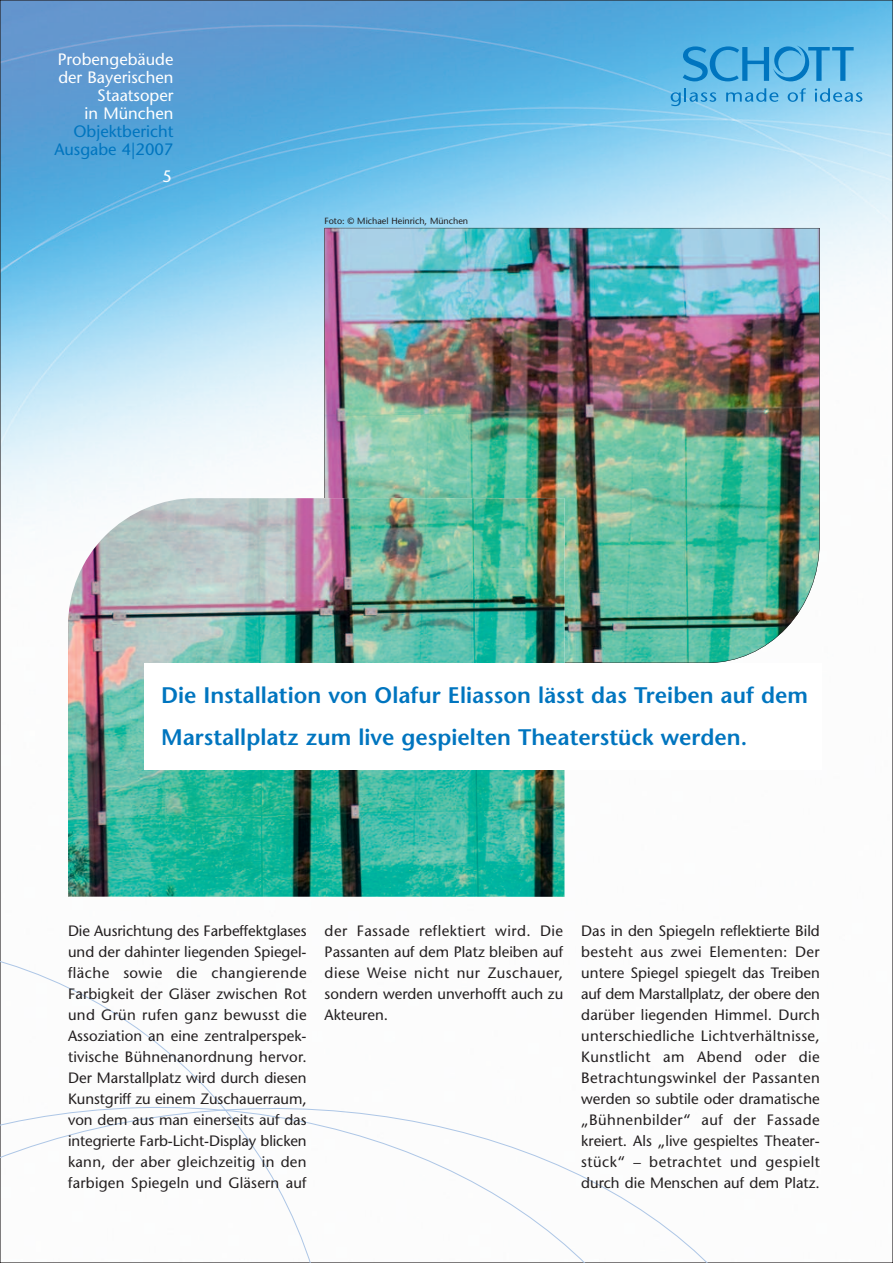
<style>
.page{position:relative;width:893px;height:1263px;background:#fff}
.page>*{position:absolute;margin:0;border:0;box-sizing:border-box;transform-origin:0 0}
.t1{font:600 22.5px/42px "Stone Sans";color:#0075bf}
.t2{font:16.5px/18px "Stone Sans";color:#fff;text-align:right}
.t3{font:16.5px/18px "Stone Sans";color:#0075bf;text-align:right}
.t4{font:15px/21px "Stone Sans";letter-spacing:.015em;color:#231f20;text-align:justify}
.t5{font:9px "Stone Sans";color:#231f20}
</style>
<div class="page">
<img style="left:2px;top:2px;width:889px;height:895px">
<svg style="left:683px;top:46px;width:171px;height:35px;background:#4aa9dd"></svg>
<svg style="left:671px;top:88px;width:45px;height:18px"></svg>
<svg style="left:726px;top:88px;width:53px;height:14px"></svg>
<svg style="left:788px;top:88px;width:18px;height:14px"></svg>
<svg style="left:815px;top:88px;width:47px;height:14px"></svg>
<svg style="left:0;top:942px;width:217px;height:157px"></svg>
<svg style="left:0;top:1099px;width:700px;height:164px"></svg>
<img style="left:324px;top:228px;width:496px;height:435px">
<img style="left:68px;top:498px;width:496px;height:399px">
<div style="left:145px;top:663px;width:677px;height:107px;background:#fff"></div>
<p class="t2" style="left:58px;top:52px;width:117px">Probengebäude der Bayerischen<br>Staatsoper<br>in München</p>
<p class="t3" style="left:54px;top:124px;width:121px">Objektbericht<br>Ausgabe 4|2007</p>
<p class="t2" style="left:162px;top:169px;width:11px">5</p>
<p class="t5" style="left:324px;top:217px;width:145px">Foto: © Michael Heinrich, München</p>
<h1 class="t1" style="left:161px;top:677px;width:648px">Die Installation von Olafur Eliasson lässt das Treiben auf dem<br>Marstallplatz zum live gespielten Theaterstück werden.</h1>
<p class="t4" style="left:68px;top:922px;width:240px">Die Ausrichtung des Farbeffektglases und der dahinter liegenden Spiegel&shy;fläche sowie die changierende Farbigkeit der Gläser zwischen Rot und Grün rufen ganz bewusst die Assoziation an eine zentralperspek&shy;tivische Bühnenanordnung hervor.<br>Der Marstallplatz wird durch diesen Kunstgriff zu einem Zuschauerraum, von dem aus man einerseits auf das integrierte Farb-Licht-Display blicken kann, der aber gleichzeitig in den farbigen Spiegeln und Gläsern auf</p>
<p class="t4" style="left:325px;top:922px;width:240px">der Fassade reflektiert wird. Die Passanten auf dem Platz bleiben auf diese Weise nicht nur Zuschauer, sondern werden unverhofft auch zu Akteuren.</p>
<p class="t4" style="left:581px;top:922px;width:240px">Das in den Spiegeln reflektierte Bild besteht aus zwei Elementen: Der untere Spiegel spiegelt das Treiben auf dem Marstallplatz, der obere den darüber liegenden Himmel. Durch unterschiedliche Lichtverhältnisse, Kunstlicht am Abend oder die Betrachtungswinkel der Passanten werden so subtile oder dramatische „Bühnenbilder“ auf der Fassade kreiert. Als „live gespieltes Theater&shy;stück“ – betrachtet und gespielt durch die Menschen auf dem Platz.</p>
</div>
